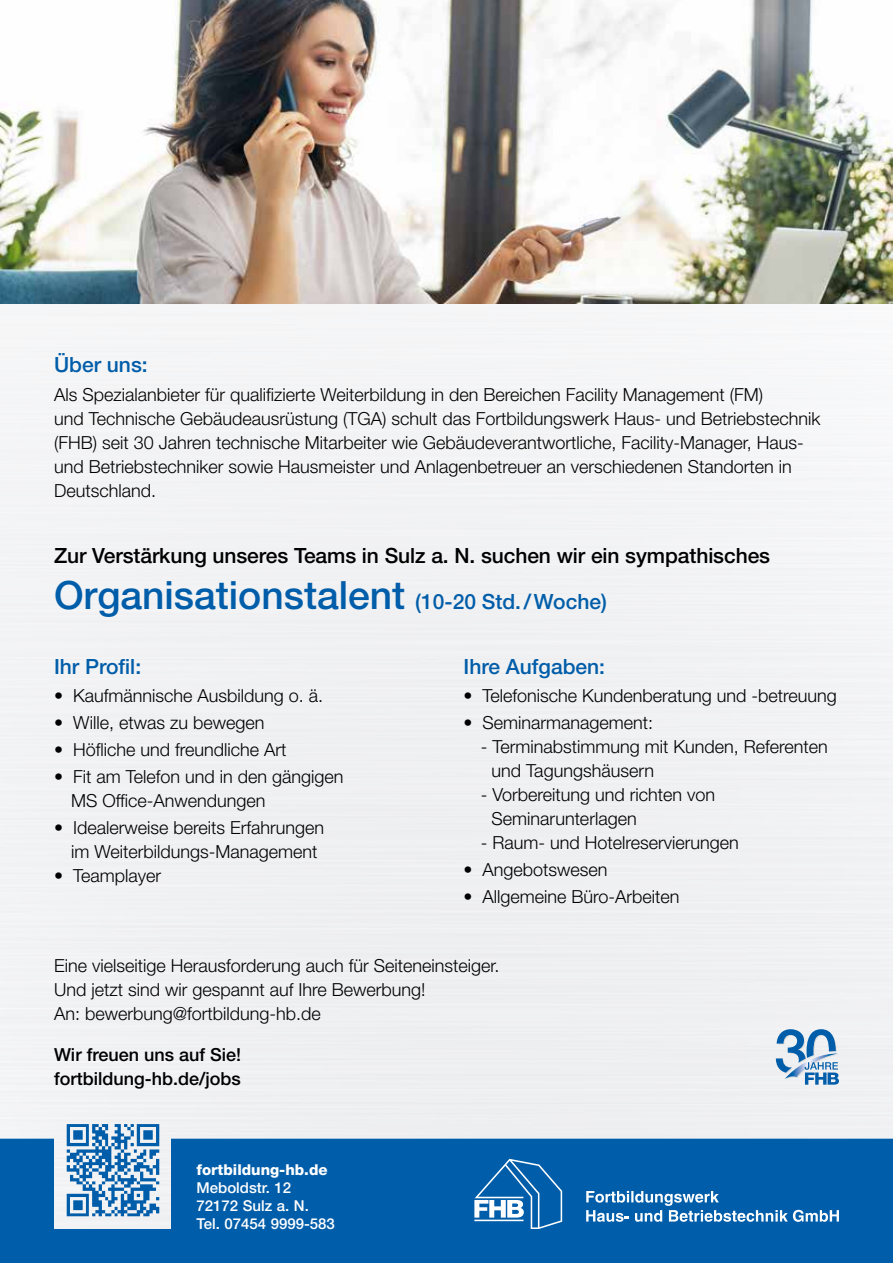
<style>
.page{position:relative;width:893px;height:1263px;background:#fff}
.page>*{position:absolute;margin:0;border:0;box-sizing:border-box;transform-origin:0 0}
.t1{font:500 39px "Helvetica Neue LT Std";color:#005da9}
.t2{font:500 21px "Helvetica Neue LT Std";letter-spacing:-.005em;color:#000}
.t3{font:500 21px "Helvetica Neue LT Std";color:#005da9}
.t4{font:300 18px/24px "Helvetica Neue LT Std";color:#000}
.t5{font:500 18px/24px "Helvetica Neue LT Std";color:#000}
.t6{font:500 15px/18px "Helvetica Neue LT Std";color:#fff}
.t7{font:800 15px "Helvetica Neue LT Std";color:#fff}
.s1{font-size:21px}
</style>
<div class="page">
<div style="left:0;top:303px;width:893px;height:836px;background:#f1f2f3"></div>
<div style="left:0;top:1139px;width:893px;height:124px;background:#005da9"></div>
<img style="left:0;top:0;width:893px;height:303px">
<svg style="left:474px;top:1159px;width:88px;height:70px;background:#327db9"></svg>
<svg style="left:586px;top:1191px;width:253px;height:31px;background:#3d84bd"></svg>
<img style="left:54px;top:1112px;width:117px;height:117px">
<svg style="left:776px;top:1029px;width:63px;height:56px"></svg>
<p class="t3" style="left:54px;top:352px;width:95px">Über uns:</p>
<p class="t4" style="left:54px;top:382px;width:768px">Als Spezialanbieter für qualifizierte Weiterbildung in den Bereichen Facility Management (FM)<br>und Technische Gebäudeausrüstung (TGA) schult das Fortbildungswerk Haus- und Betriebstechnik (FHB) seit 30 Jahren technische Mitarbeiter wie Gebäudeverantwortliche, Facility-Manager, Haus&shy;und Betriebstechniker sowie Hausmeister und Anlagenbetreuer an verschiedenen Standorten in Deutschland.</p>
<p class="t2" style="left:54px;top:542px;width:718px">Zur Verstärkung unseres Teams in Sulz a. N. suchen wir ein sympathisches</p>
<h1 class="t1" style="left:54px;top:572px;width:554px">Organisationstalent <span class="s1">(10-20 Std./Woche)</span></h1>
<p class="t3" style="left:54px;top:654px;width:89px">Ihr Profil:</p>
<p class="t4" style="left:54px;top:684px;width:271px">• Kaufmännische Ausbildung o. ä.</p>
<p class="t4" style="left:54px;top:710px;width:212px">• Wille, etwas zu bewegen</p>
<p class="t4" style="left:54px;top:737px;width:234px">• Höfliche und freundliche Art</p>
<p class="t4" style="left:71px;top:764px;width:274px;text-indent:-17px">• Fit am Telefon und in den gängigen<br>MS Office-Anwendungen</p>
<p class="t4" style="left:54px;top:815px;width:272px;text-align:center">• Idealerweise bereits Erfahrungen im Weiterbildungs-Management</p>
<p class="t4" style="left:54px;top:863px;width:109px">• Teamplayer</p>
<p class="t3" style="left:463px;top:654px;width:143px">Ihre Aufgaben:</p>
<p class="t4" style="left:463px;top:684px;width:375px">• Telefonische Kundenberatung und -betreuung</p>
<p class="t4" style="left:463px;top:710px;width:191px">• Seminarmanagement:</p>
<p class="t4" style="left:492px;top:734px;width:338px;text-indent:-11px">- Terminabstimmung mit Kunden, Referenten und Tagungshäusern</p>
<p class="t4" style="left:492px;top:782px;width:225px;text-indent:-11px">- Vorbereitung und richten von<br>Seminarunterlagen</p>
<p class="t4" style="left:481px;top:830px;width:260px">- Raum- und Hotelreservierungen</p>
<p class="t4" style="left:463px;top:857px;width:146px">• Angebotswesen</p>
<p class="t4" style="left:463px;top:884px;width:218px">• Allgemeine Büro-Arbeiten</p>
<p class="t4" style="left:54px;top:954px;width:447px">Eine vielseitige Herausforderung auch für Seiteneinsteiger.<br>Und jetzt sind wir gespannt auf Ihre Bewerbung!<br>An: bewerbung@fortbildung-hb.de</p>
<p class="t5" style="left:54px;top:1042px;width:189px">Wir freuen uns auf Sie! fortbildung-hb.de/jobs</p>
<p class="t7" style="left:197px;top:1160px;width:133px">fortbildung-hb.de</p>
<p class="t6" style="left:197px;top:1178px;width:140px">Meboldstr. 12<br>72172 Sulz a. N.<br>Tel. 07454 9999-583</p>
</div>
